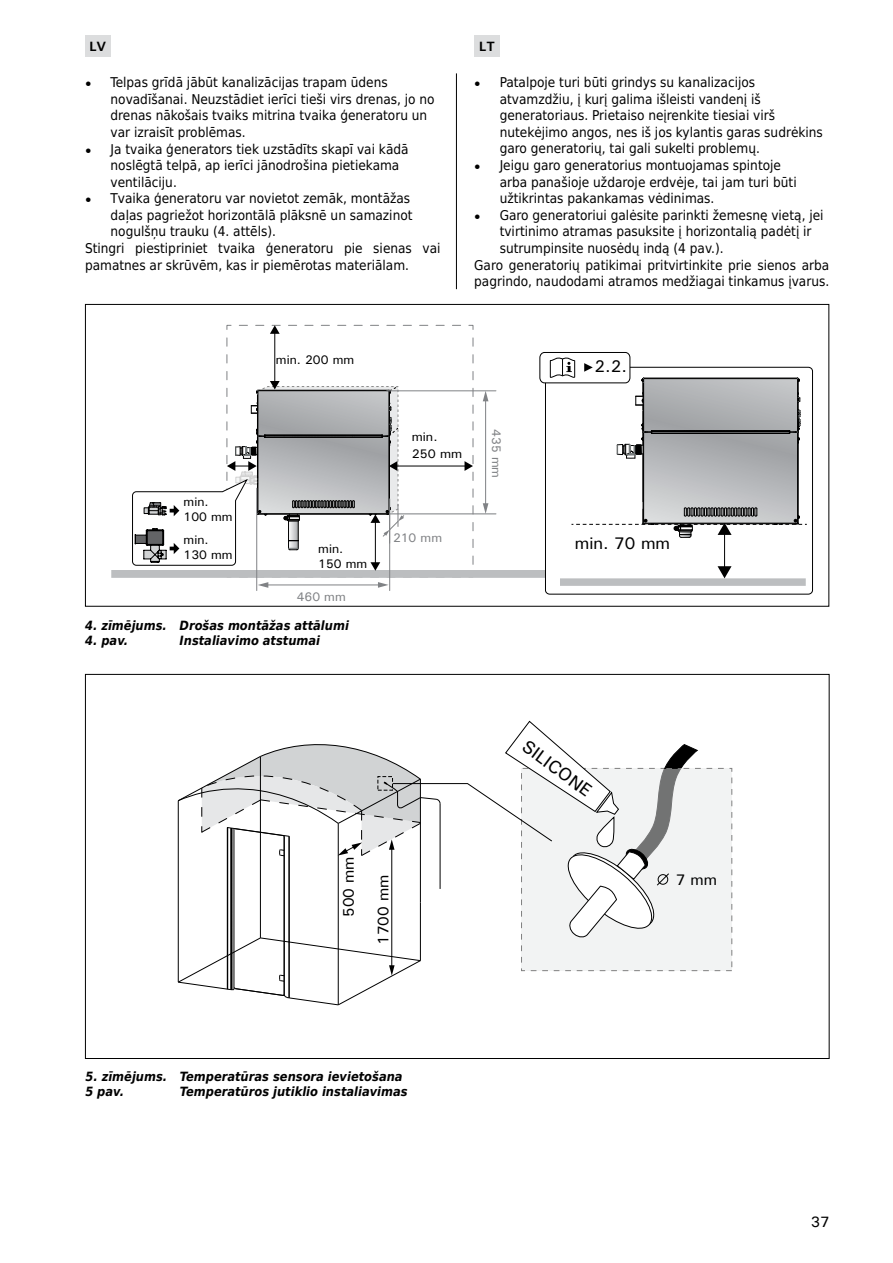
<style>
.page{position:relative;width:893px;height:1263px;background:#fff}
.page>*{position:absolute;margin:0;border:0;box-sizing:border-box;transform-origin:0 0}
.t1{font:18px "Univers";color:#000}
.t2{font:16.8px "Univers";color:#000}
.t3{font:15.3px "Univers";color:#000}
.t4{font:15px "Univers";color:#000}
.t5{font:13.5px/16.6px "DejaVu Sans Condensed";color:#000}
.t6{font:700 13.5px "Univers";color:#000}
.t7{font:italic 700 12.75px/15px "DejaVu Sans Condensed";color:#000}
.t8{font:12.45px/14.9px "Univers";color:#000}
.t9{font:12.45px "Univers";color:#808285}
.s1{font-family:"Univers";font-size:9px}
</style>
<div class="page">
<div style="left:85px;top:36px;width:26px;height:21px;background:#dcddde"></div>
<div style="left:474px;top:36px;width:26px;height:21px;background:#dcddde"></div>
<hr style="left:456px;top:73px;width:1px;height:216px;background:#000">
<div style="left:521px;top:768px;width:211px;height:203px;background:#f2f3f3"></div>
<svg style="left:177px;top:720px;width:521px;height:286px"></svg>
<div style="left:111px;top:570px;width:435px;height:8px;background:#bcbec0"></div>
<hr style="left:389px;top:499px;width:1px;height:92px;background:#808285">
<hr style="left:256px;top:488px;width:1px;height:103px;background:#808285">
<hr style="left:389px;top:513px;width:107px;height:1px;background:#808285">
<hr style="left:387px;top:390px;width:109px;height:1px;background:#808285">
<hr style="left:485px;top:399px;width:1px;height:106px;background:#808285">
<svg style="left:483px;top:391px;width:5px;height:10px"></svg>
<svg style="left:483px;top:503px;width:5px;height:11px"></svg>
<svg style="left:132px;top:325px;width:342px;height:263px"></svg>
<div style="left:560px;top:578px;width:246px;height:8px;background:#bcbec0"></div>
<hr style="left:724px;top:533px;width:1px;height:35px;background:#000">
<svg style="left:717px;top:566px;width:14px;height:12px"></svg>
<div style="left:545px;top:367px;width:268px;height:228px;border:1px solid #000;border-radius:4px"></div>
<div style="left:540px;top:352px;width:90px;height:31px;background:#fff;border-radius:5px"></div>
<div style="left:539px;top:352px;width:91px;height:31px;border:1px solid #000;border-radius:5px"></div>
<svg style="left:549px;top:356px;width:258px;height:182px"></svg>
<p class="t6" style="left:89px;top:38px;width:18px">LV</p>
<p class="t6" style="left:479px;top:38px;width:17px">LT</p>
<p class="t5" style="left:111px;top:73px;width:326px;text-indent:-25px"><span class="s1">•</span> Telpas grīdā jābūt kanalizācijas trapam ūdens novadīšanai. Neuzstādiet ierīci tieši virs drenas, jo no drenas nākošais tvaiks mitrina tvaika ģeneratoru un var izraisīt problēmas.</p>
<p class="t5" style="left:111px;top:140px;width:300px;text-indent:-25px"><span class="s1">•</span> Ja tvaika ģenerators tiek uzstādīts skapī vai kādā noslēgtā telpā, ap ierīci jānodrošina pietiekama ventilāciju.</p>
<p class="t5" style="left:85px;top:189px;width:327px"><span class="s1">•</span> Tvaika ģeneratoru var novietot zemāk, montāžas</p>
<p class="t5" style="left:111px;top:206px;width:303px">daļas pagriežot horizontālā plāksnē un samazinot</p>
<p class="t5" style="left:111px;top:223px;width:167px">nogulšņu trauku (4. attēls).</p>
<p class="t5" style="left:85px;top:239px;width:357px">Stingri piestipriniet tvaika ģeneratoru pie sienas vai</p>
<p class="t5" style="left:85px;top:256px;width:325px">pamatnes ar skrūvēm, kas ir piemērotas materiālam.</p>
<p class="t5" style="left:500px;top:73px;width:325px;text-indent:-26px"><span class="s1">•</span> Patalpoje turi būti grindys su kanalizacijos atvamzdžiu, į kurį galima išleisti vandenį iš generatoriaus. Prietaiso neįrenkite tiesiai virš nutekėjimo angos, nes iš jos kylantis garas sudrėkins garo generatorių, tai gali sukelti problemų.</p>
<p class="t5" style="left:500px;top:156px;width:298px;text-indent:-26px"><span class="s1">•</span> Jeigu garo generatorius montuojamas spintoje arba panašioje uždaroje erdvėje, tai jam turi būti užtikrintas pakankamas vėdinimas.</p>
<p class="t5" style="left:474px;top:206px;width:351px"><span class="s1">•</span> Garo generatoriui galėsite parinkti žemesnę vietą, jei</p>
<p class="t5" style="left:500px;top:223px;width:313px">tvirtinimo atramas pasuksite į horizontalią padėtį ir</p>
<p class="t5" style="left:500px;top:239px;width:225px">sutrumpinsite nuosėdų indą (4 pav.).</p>
<p class="t5" style="left:474px;top:256px;width:357px">Garo generatorių patikimai pritvirtinkite prie sienos arba</p>
<p class="t5" style="left:474px;top:272px;width:357px">pagrindo, naudodami atramos medžiagai tinkamus įvarus.</p>
<p class="t8" style="left:276px;top:352px;width:80px">min. 200 mm</p>
<p class="t8" style="left:184px;top:494px;width:51px">min.<br>100 mm</p>
<p class="t8" style="left:412px;top:428px;width:52px;line-height:16.6px">min.<br>250 mm</p>
<p class="t9" style="left:504px;top:429px;width:51px;rotate:90deg">435 mm</p>
<p class="t2" style="left:595px;top:356px;width:34px">2.2.</p>
<p class="t9" style="left:393px;top:530px;width:51px">210 mm</p>
<p class="t8" style="left:184px;top:532px;width:51px">min.<br>130 mm</p>
<p class="t2" style="left:575px;top:532px;width:97px">min. 70 mm</p>
<p class="t8" style="left:318px;top:541px;width:51px">min.<br>150 mm</p>
<p class="t9" style="left:297px;top:588px;width:51px">460 mm</p>
<p class="t7" style="left:85px;top:618px;width:265px">4. zīmējums. Drošas montāžas attālumi</p>
<p class="t7" style="left:85px;top:633px;width:45px">4. pav.</p>
<p class="t7" style="left:180px;top:633px;width:142px">Instaliavimo atstumai</p>
<h1 class="t1" style="left:531px;top:735px;width:83px;rotate:36deg">SILICONE</h1>
<p class="t3" style="left:339px;top:917px;width:62px;rotate:-90deg">500 mm</p>
<p class="t3" style="left:374px;top:945px;width:72px;rotate:-90deg">1700 mm</p>
<p class="t3" style="left:676px;top:870px;width:43px">7 mm</p>
<p class="t7" style="left:85px;top:1069px;width:319px">5. zīmējums. Temperatūras sensora ievietošana<br>5 pav.</p>
<p class="t7" style="left:180px;top:1084px;width:229px">Temperatūros jutiklio instaliavimas</p>
<p class="t4" style="left:811px;top:1212px;width:20px">37</p>
</div>
